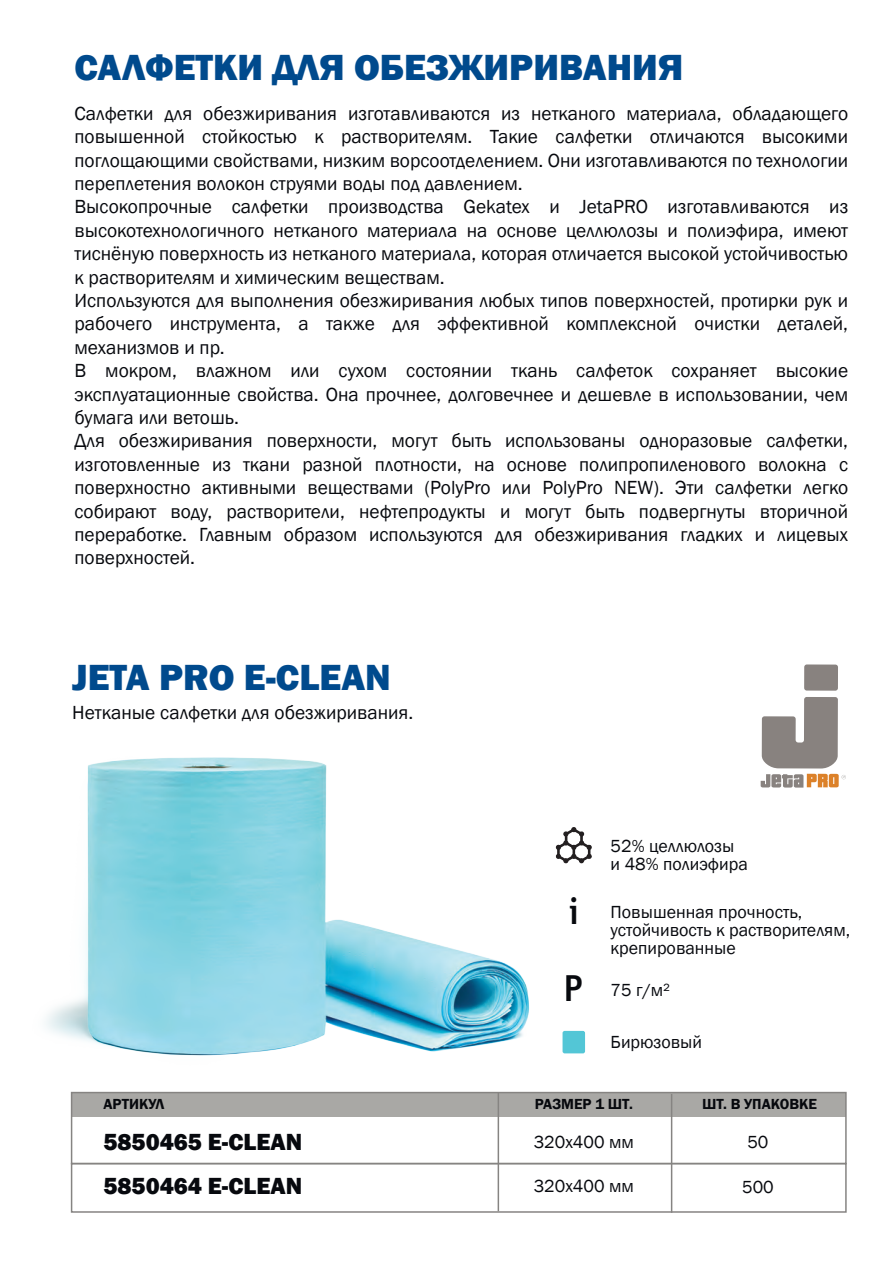
<style>
.page{position:relative;width:893px;height:1263px;background:#fff}
.page>*{position:absolute;margin:0;border:0;box-sizing:border-box;transform-origin:0 0}
.t1{font:800 37.35px "Franklin Gothic";color:#004a8d}
.t2{font:800 24px "Franklin Gothic";color:#07090e}
.t3{font:19.5px/23.4px "Franklin Gothic";color:#07090e}
.t4{font:18px/18px "Franklin Gothic";color:#07090e}
.t5{font:18px "Franklin Gothic";color:#080a0f}
.t6{font:600 15px "Franklin Gothic";color:#07090e}
</style>
<div class="page">
<svg style="left:762px;top:697px;width:76px;height:71px"></svg>
<div style="left:804px;top:664px;width:34px;height:27px;background:#88827f;border-radius:3px"></div>
<svg style="left:761px;top:774px;width:85px;height:14px"></svg>
<div style="left:563px;top:1031px;width:22px;height:22px;background:#53c6d6;border-radius:2px"></div>
<svg style="left:555px;top:827px;width:37px;height:37px"></svg>
<div style="left:71px;top:1163px;width:776px;height:50px;border:2px solid #868482"></div>
<div style="left:72px;top:1092px;width:774px;height:25px;background:#a9a8a5"></div>
<div style="left:71px;top:1092px;width:776px;height:72px;border:2px solid #868482"></div>
<hr style="left:498px;top:1092px;width:1px;height:119px;background:#868482">
<hr style="left:671px;top:1094px;width:1px;height:119px;background:#868482">
<img style="left:46px;top:757px;width:483px;height:299px">
<h1 class="t1" style="left:75px;top:43px;width:610px">САЛФЕТКИ ДЛЯ ОБЕЗЖИРИВАНИЯ</h1>
<p class="t3" style="left:75px;top:102px;width:775px">Салфетки для обезжиривания изготавливаются из нетканого материала, обладающего повышенной стойкостью к растворителям. Такие салфетки отличаются высокими поглощающими свойствами, низким ворсоотделением. Они изготавливаются по технологии переплетения волокон струями воды под давлением.<br>Высокопрочные салфетки производства Gekatex и JetaPRO изготавливаются из высокотехнологичного нетканого материала на основе целлюлозы и полиэфира, имеют тиснёную поверхность из нетканого материала, которая отличается высокой устойчивостью к растворителям и химическим веществам.<br>Используются для выполнения обезжиривания любых типов поверхностей, протирки рук и рабочего инструмента, а также для эффективной комплексной очистки деталей, механизмов и пр.<br>В мокром, влажном или сухом состоянии ткань салфеток сохраняет высокие эксплуатационные свойства. Она прочнее, долговечнее и дешевле в использовании, чем бумага или ветошь.<br>Для обезжиривания поверхности, могут быть использованы одноразовые салфетки, изготовленные из ткани разной плотности, на основе полипропиленового волокна с поверхностно активными веществами (PolyPro или PolyPro NEW). Эти салфетки легко собирают воду, растворители, нефтепродукты и могут быть подвергнуты вторичной переработке. Главным образом используются для обезжиривания гладких и лицевых поверхностей.</p>
<h1 class="t1" style="left:72px;top:653px;width:320px">JETA PRO E-CLEAN</h1>
<p class="t3" style="left:72px;top:701px;width:343px">Нетканые салфетки для обезжиривания.</p>
<p class="t6" style="left:103px;top:1094px;width:62px">АРТИКУЛ</p>
<p class="t2" style="left:103px;top:1126px;width:200px">5850465 E-CLEAN</p>
<p class="t4" style="left:611px;top:837px;width:139px">52% целлюлозы и 48% полиэфира</p>
<p class="t4" style="left:611px;top:903px;width:241px">Повышенная прочность, устойчивость к растворителям, крепированные</p>
<p class="t4" style="left:611px;top:981px;width:61px">75 г/м²</p>
<p class="t5" style="left:611px;top:1031px;width:93px">Бирюзовый</p>
<p class="t6" style="left:535px;top:1094px;width:100px">РАЗМЕР 1 ШТ.</p>
<p class="t4" style="left:534px;top:1133px;width:102px">320x400 мм</p>
<p class="t6" style="left:702px;top:1095px;width:117px">ШТ. В УПАКОВКЕ</p>
<p class="t4" style="left:747px;top:1133px;width:23px">50</p>
<p class="t2" style="left:103px;top:1171px;width:200px">5850464 E-CLEAN</p>
<p class="t4" style="left:534px;top:1178px;width:102px">320x400 мм</p>
<p class="t4" style="left:742px;top:1178px;width:33px">500</p>
</div>
